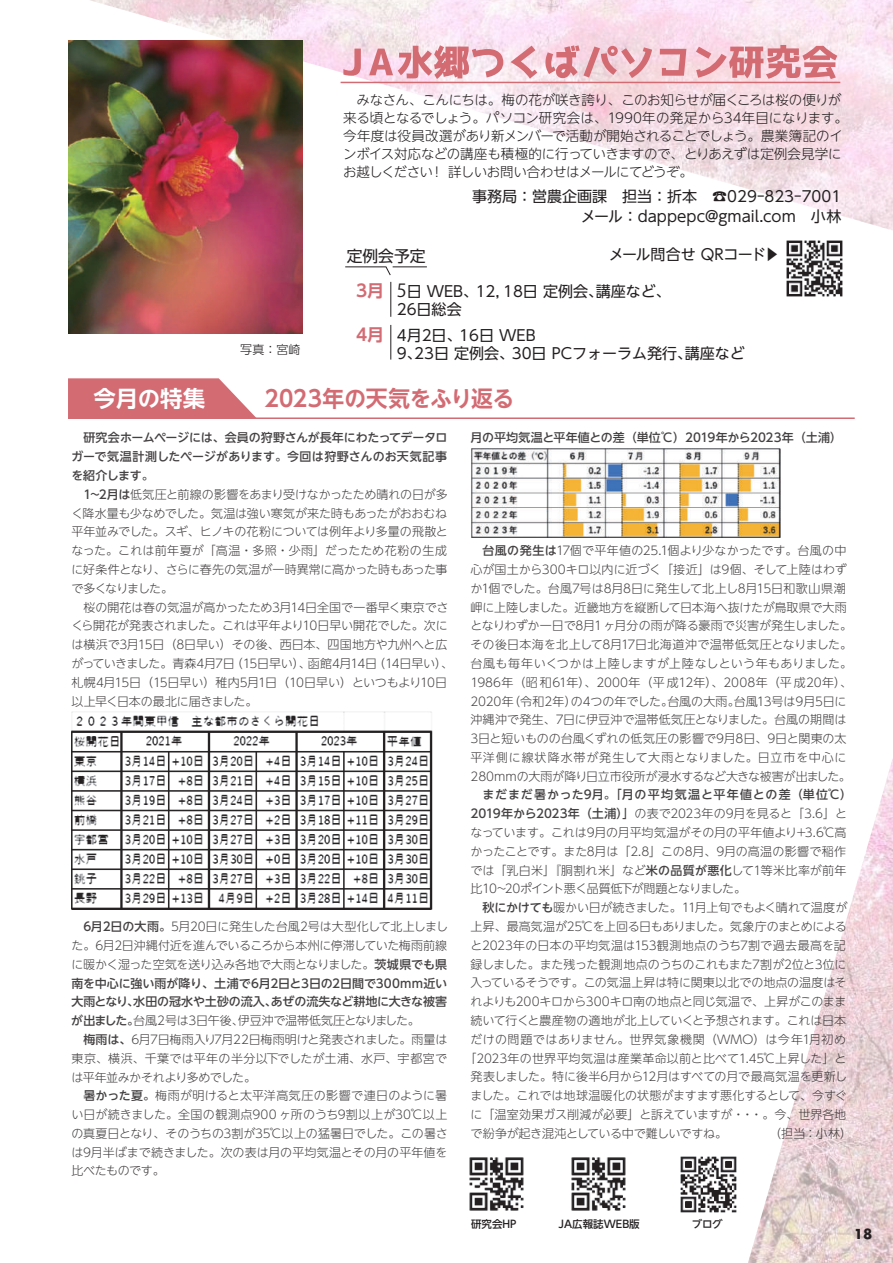
<style>
.page{position:relative;width:893px;height:1263px;background:#fff}
.page>*{position:absolute;margin:0;border:0;box-sizing:border-box;transform-origin:0 0}
.t1{font:700 22.5px "UD Shin Go NT Pr 6 N De";letter-spacing:-.015em;color:#d36b73}
.t2{font:700 22.5px "UD Shin Go NT Pr 6 N De";letter-spacing:-.005em;color:#fff}
.t3{font:700 16.95px "UD Shin Go NT Pr 6 N De";color:#d36b73}
.t4{font:15.75px "UD Shin Go NT Pr 6 N";letter-spacing:-.005em;color:#231f20}
.t5{font:15px/19.5px "UD Shin Go NT Pr 6 N";color:#231f20}
.t6{font:15px "UD Shin Go NT Pr 6 N";letter-spacing:-.02em;color:#231f20}
.t7{font:300 13.5px "UD Shin Go NT Pr 6 N";letter-spacing:-.025em;color:#231f20}
.t8{font:300 13.5px "UD Shin Go NT Pr 6 N";letter-spacing:-.045em;color:#231f20}
.t9{font:300 13.5px "UD Shin Go NT Pr 6 N";letter-spacing:-.06em;color:#231f20}
.t10{font:13.5px "Futura Koyu";color:#231f20}
.t11{font:300 12px/18.8px "UD Shin Go NT Pr 6 N";letter-spacing:-.015em;color:#231f20}
.t12{font:500 12px/18.8px "UD Shin Go NT Pr 6 N";letter-spacing:-.005em;color:#231f20;text-align:justify}
.t13{font:300 12px "UD Shin Go NT Pr 6 N";letter-spacing:.02em;color:#231f20}
.t14{font:300 12px "UD Shin Go NT Pr 6 N";letter-spacing:.005em;color:#231f20}
.t15{font:300 12px "UD Shin Go NT Pr 6 N";letter-spacing:.015em;color:#231f20}
.t16{font:300 12px "UD Shin Go NT Pr 6 N";letter-spacing:.01em;color:#231f20}
.t17{font:300 12px "UD Shin Go NT Pr 6 N";letter-spacing:.025em;color:#231f20}
.t18{font:300 12px "UD Shin Go NT Pr 6 N";letter-spacing:.04em;color:#231f20}
.t19{font:300 12px "UD Shin Go NT Pr 6 N";letter-spacing:-.08em;color:#231f20}
.t20{font:500 10.5px "UD Shin Go NT Pr 6 N";color:#231f20}
.s1{font-family:"Koz Go Pr 6 N";font-size:18px}
.s2{color:#29948c}
.s3{font-weight:500}
</style>
<div class="page">
<img style="left:72px;top:0;width:821px;height:1263px">
<svg style="left:343px;top:49px;width:18px;height:27px"></svg>
<svg style="left:369px;top:45px;width:135px;height:34px;background:#e7aeb8"></svg>
<svg style="left:510px;top:46px;width:27px;height:33px"></svg>
<svg style="left:543px;top:45px;width:109px;height:33px;background:#e8b2bc"></svg>
<svg style="left:660px;top:49px;width:26px;height:27px"></svg>
<svg style="left:696px;top:45px;width:141px;height:34px;background:#e6a5ae"></svg>
<hr style="left:68px;top:417px;width:787px;height:2px;background:#d36b73">
<svg style="left:68px;top:378px;width:189px;height:40px;background:#d77b82"></svg>
<hr style="left:341px;top:82px;width:499px;height:1px;background:#d36b73">
<svg style="left:344px;top:266px;width:48px;height:10px"></svg>
<hr style="left:393px;top:266px;width:34px;height:1px;background:#231f20">
<hr style="left:390px;top:282px;width:1px;height:35px;background:#231f20">
<hr style="left:390px;top:325px;width:1px;height:35px;background:#231f20">
<img style="left:463px;top:1150px;width:68px;height:67px">
<img style="left:565px;top:1150px;width:68px;height:67px">
<img style="left:674px;top:1150px;width:69px;height:68px">
<img style="left:68px;top:40px;width:235px;height:294px">
<img style="left:781px;top:234px;width:68px;height:68px">
<img style="left:71px;top:712px;width:361px;height:198px">
<img style="left:471px;top:449px;width:309px;height:89px">
<p class="t7" style="left:343px;top:89px;width:500px">　みなさん、こんにちは。梅の花が咲き誇り、このお知らせが届くころは桜の便りが</p>
<p class="t7" style="left:343px;top:107px;width:506px">来る頃となるでしょう。パソコン研究会は、1990年の発足から34年目になります。</p>
<p class="t7" style="left:343px;top:125px;width:501px">今年度は役員改選があり新メンバーで活動が開始されることでしょう。農業簿記のイ</p>
<p class="t7" style="left:343px;top:143px;width:500px">ンボイス対応などの講座も積極的に行っていきますので、とりあえずは定例会見学に</p>
<p class="t8" style="left:430px;top:161px;width:264px">！詳しいお問い合わせはメールにてどうぞ。</p>
<p class="t9" style="left:343px;top:161px;width:91px">お越しください</p>
<p class="t11" style="left:240px;top:340px;width:62px">写真：宮崎</p>
<h3 class="t4" style="left:347px;top:243px;width:80px">定例会予定</h3>
<p class="t5" style="left:581px;top:186px;width:262px;text-indent:-108px">事務局：営農企画課　担当：折本<br>メール：dappepc@gmail.com　小林</p>
<p class="t5" style="left:712px;top:186px;width:130px">☎029-823-7001</p>
<p class="t6" style="left:609px;top:242px;width:172px">メール問合せ QRコード▶</p>
<h2 class="t3" style="left:356px;top:277px;width:30px">3月</h2>
<h2 class="t3" style="left:356px;top:321px;width:30px">4月</h2>
<p class="t5" style="left:397px;top:282px;width:83px;line-height:18px">日<span class="s1">5</span> WEB、<br>26日総会</p>
<p class="t5" style="left:459px;top:325px;width:78px">16日 WEB</p>
<p class="t5" style="left:596px;top:281px;width:77px">講座など、</p>
<p class="t5" style="left:476px;top:281px;width:129px">12，18日定例会、</p>
<p class="t5" style="left:397px;top:325px;width:66px">4月2日、</p>
<p class="t5" style="left:414px;top:343px;width:102px">23日定例会、</p>
<p class="t5" style="left:397px;top:343px;width:26px">9、</p>
<p class="t5" style="left:685px;top:343px;width:62px">講座など</p>
<p class="t5" style="left:512px;top:343px;width:182px">30日 PCフォーラム発行、</p>
<h1 class="t1" style="left:264px;top:380px;width:251px">2023年の天気をふり返る</h1>
<h1 class="t2" style="left:94px;top:380px;width:158px">今月の特集<span class="s2">　　</span></h1>
<p class="t12" style="left:71px;top:428px;width:378px">　研究会ホームページには、会員の狩野さんが長年にわたってデータロガーで気温計測したページがあります。今回は狩野さんのお天気記事を紹介します。</p>
<p class="t11" style="left:83px;top:484px;width:366px"><span class="s3">~1 2月は</span>低気圧と前線の影響をあまり受けなかったため晴れの日が多</p>
<p class="t11" style="left:71px;top:503px;width:377px">く降水量も少なめでした。気温は強い寒気が来た時もあったがおおむね</p>
<p class="t11" style="left:71px;top:522px;width:378px">平年並みでした。スギ、ヒノキの花粉については例年より多量の飛散と</p>
<p class="t13" style="left:71px;top:541px;width:377px">なった。これは前年夏が「高温・多照・少雨」だったため花粉の生成</p>
<p class="t11" style="left:71px;top:560px;width:378px">に好条件となり、さらに春先の気温が一時異常に高かった時もあった事</p>
<p class="t19" style="left:71px;top:578px;width:103px">で多くなりました。</p>
<p class="t11" style="left:71px;top:597px;width:379px">　桜の開花は春の気温が高かったため3月14日全国で一番早く東京でさ</p>
<p class="t11" style="left:71px;top:616px;width:378px">くら開花が発表されました。これは平年より10日早い開花でした。次に</p>
<p class="t11" style="left:71px;top:635px;width:378px">は横浜で3月15日（8日早い）その後、西日本、四国地方や九州へと広</p>
<p class="t11" style="left:373px;top:654px;width:82px">（14日早い、(</p>
<p class="t12" style="left:470px;top:428px;width:373px">月の平均気温と平年値との差（単位℃）2019年から2023年（土浦(</p>
<p class="t14" style="left:482px;top:541px;width:365px"><span class="s3">台風の発生は</span>17個で平年値の25.1個より少なかったです。台風の中</p>
<p class="t11" style="left:470px;top:560px;width:378px">心が国土から300キロ以内に近づく「接近」は9個、そして上陸はわず</p>
<p class="t11" style="left:470px;top:578px;width:377px">か1個でした。台風7号は8月8日に発生して北上し8月15日和歌山県潮</p>
<p class="t11" style="left:470px;top:597px;width:378px">岬に上陸しました。近畿地方を縦断して日本海へ抜けたが鳥取県で大雨</p>
<p class="t11" style="left:470px;top:616px;width:383px">となりわずか一日で8月1ヶ月分の雨が降る豪雨で災害が発生しました。</p>
<p class="t16" style="left:470px;top:635px;width:383px">その後日本海を北上して8月17日北海道沖で温帯低気圧となりました。</p>
<p class="t17" style="left:470px;top:654px;width:383px">台風も毎年いくつかは上陸しますが上陸なしという年もありました。</p>
<p class="t13" style="left:470px;top:672px;width:383px">1986年（昭和61年）、2000年（平成12年）、2008年（平成20年、(</p>
<p class="t11" style="left:734px;top:691px;width:114px">台風13号は9月5日に</p>
<p class="t11" style="left:71px;top:654px;width:377px">がっていきました。青森4月7日<br>札幌4月15日（15日早い）稚内5月日1 （10日早い）といつもより10日以上早く日本の最北に届きました。</p>
<p class="t11" style="left:231px;top:654px;width:81px">（15日早い）、</p>
<p class="t11" style="left:308px;top:654px;width:71px">函館4月14日</p>
<p class="t11" style="left:470px;top:691px;width:382px">2020 （年令和2年の） 4つの年でした。<br>沖縄沖で発生、7日に伊豆沖で温帯低気圧となりました。台風の期間は3日と短いものの台風くずれの低気圧の影響で9月8日、9日と関東の太平洋側に線状降水帯が発生して大雨となりました。日立市を中心に280mmの大雨が降り日立市役所が浸水するなど大きな被害が出ました。</p>
<p class="t11" style="left:470px;top:785px;width:383px;text-indent:12px"><span class="s3">まだまだ暑かった9月。「月の平均気温と平年値との差（単位°C( 2019年から2023年（土浦）」</span>の表で2023年の9月を見ると「3.6」となっています。これは9月の月平均気温がその月の平年値より+3.6℃高かったことです。また8月は「2.8」この8月、9月の高温の影響で稲作では「乳白米」『胴割れ米」など<span class="s3">米の品質が悪化</span>して1等米比率が前年比10~20ポイント悪く品質低下が問題となりました。</p>
<p class="t11" style="left:482px;top:898px;width:366px"><span class="s3">秋にかけても</span>暖かい日が続きました。11月上旬でもよく晴れて温度が</p>
<p class="t11" style="left:470px;top:917px;width:378px">上昇、最高気温が25℃を上回る日もありました。気象庁のまとめによる</p>
<p class="t14" style="left:470px;top:935px;width:377px">と2023年の日本の平均気温は153観測地点のうち7割で過去最高を記</p>
<p class="t11" style="left:470px;top:954px;width:378px">録しました。また残った観測地点のうちのこれもまた7割が2位と3位に</p>
<p class="t11" style="left:470px;top:973px;width:377px">入っているそうです。この気温上昇は特に関東以北での地点の温度はそ</p>
<p class="t11" style="left:470px;top:992px;width:377px">れよりも200キロから300キロ南の地点と同じ気温で、上昇がこのまま</p>
<p class="t11" style="left:470px;top:1011px;width:377px">続いて行くと農産物の適地が北上していくと予想されます。これは日本</p>
<p class="t18" style="left:470px;top:1029px;width:377px">だけの問題ではありません。世界気象機関（WMO）は今年1月初め</p>
<p class="t15" style="left:464px;top:1048px;width:384px">「2023年の世界平均気温は産業革命以前と比べて1.45℃上昇した」と</p>
<p class="t11" style="left:470px;top:1067px;width:378px">発表しました。特に後半6月から12月はすべての月で最高気温を更新し</p>
<p class="t11" style="left:470px;top:1086px;width:378px">ました。これでは地球温暖化の状態がますます悪化するとして、今すぐ</p>
<p class="t11" style="left:470px;top:1104px;width:377px">に「温室効果ガス削減が必要」と訴えていますが・・・。今、世界各地</p>
<p class="t11" style="left:470px;top:1123px;width:383px">で紛争が起き混沌としている中で難しいですね。　　　 （担当：小林(</p>
<p class="t11" style="left:667px;top:691px;width:74px">台風の大雨。</p>
<p class="t11" style="left:71px;top:917px;width:378px;text-align:right"><span class="s3">6月2日の大雨。</span>5月20日に発生した台風2号は大型化して北上しました。6月2日沖縄付近を進んでいるころから本州に停滞していた梅雨前線に暖かく湿った空気を送り込み各地で大雨となりました。<span class="s3">茨城県でも県南を中心に強い雨が降り、土浦で6月2日と3日の2日間で300mm近いあぜの流失など耕地に大きな被害</span></p>
<p class="t12" style="left:71px;top:992px;width:207px">大雨となり水田の冠水や土砂の流入、</p>
<p class="t12" style="left:127px;top:992px;width:13px">、</p>
<p class="t11" style="left:238px;top:1011px;width:183px">伊豆沖で温帯低気圧となりました。</p>
<p class="t12" style="left:71px;top:1011px;width:70px">が出ました。</p>
<p class="t11" style="left:133px;top:1011px;width:112px">台風2号は3日午後、</p>
<p class="t11" style="left:71px;top:1029px;width:377px;text-indent:12px"><span class="s3">梅雨は、</span>6月7日梅雨入り<br>東京、横浜、千葉では平年の半分以下でしたが土浦、水戸、宇都宮では平年並みかそれより多めでした。</p>
<p class="t11" style="left:71px;top:1086px;width:378px;text-align:justify;text-indent:12px"><span class="s3">暑かった夏。</span>梅雨が明けると太平洋高気圧の影響で連日のように暑い日が続きました。全国の観測点900 ヶ所のうち9割以上が30℃以上の真夏日となり、そのうちの3割が35℃以上の猛暑日でした。この暑さは9月半ばまで続きました。次の表は月の平均気温とその月の平年値を比べたものです。</p>
<p class="t11" style="left:214px;top:1029px;width:235px">7月22日梅雨明けと発表されました。雨量は</p>
<p class="t20" style="left:471px;top:1215px;width:253px">研究会HP　　　　JA広報誌WEB版　　　　　ブログ</p>
<p class="t10" style="left:854px;top:1225px;width:20px">18</p>
</div>
